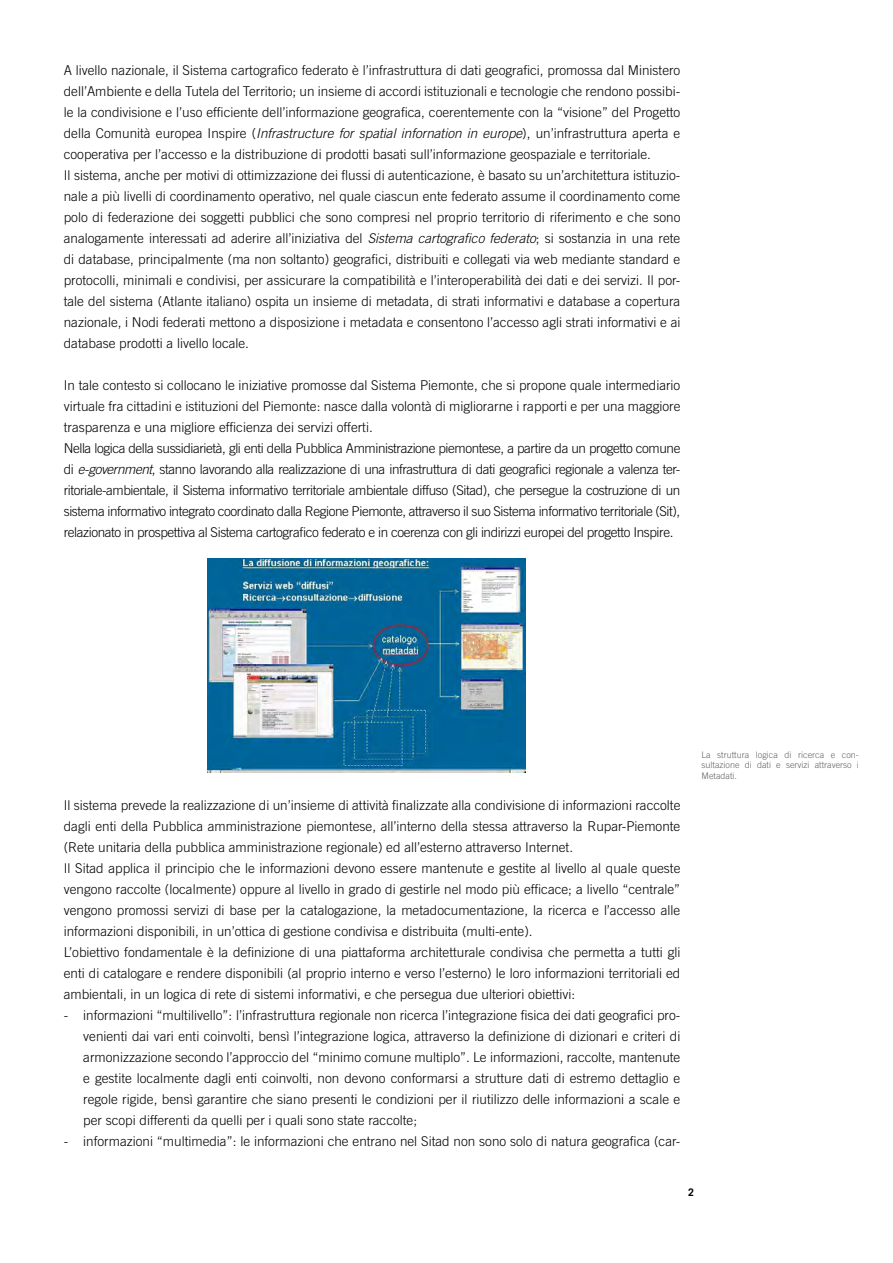
<style>
.page{position:relative;width:893px;height:1263px;background:#fff}
.page>*{position:absolute;margin:0;border:0;box-sizing:border-box;transform-origin:0 0}
.t1{font:300 13.5px/21px "Trade Gothic";color:#000}
.t2{font:300 13.5px/21px "Trade Gothic";letter-spacing:-.03em;color:#000}
.t3{font:700 10.5px "Trade Gothic";color:#000}
.t4{font:300 9px/10.5px "Trade Gothic";color:#636363;text-align:justify}
.s1{font-style:italic}
</style>
<div class="page">
<img style="left:207px;top:558px;width:319px;height:215px">
<p class="t1" style="left:64px;top:60px;width:618px">A livello nazionale, il Sistema cartografico federato è l’infrastruttura di dati geografici, promossa dal Ministero dell’Ambiente e della Tutela del Territorio; un insieme di accordi istituzionali e tecnologie che rendono possibi&shy;le la condivisione e l’uso efficiente dell’informazione geografica, coerentemente con la “visione” del Progetto della Comunità europea Inspire (<span class="s1">Infrastructure for spatial infornation in europe</span>), un’infrastruttura aperta e cooperativa per l’accesso e la distribuzione di prodotti basati sull’informazione geospaziale e territoriale.<br>Il sistema, anche per motivi di ottimizzazione dei flussi di autenticazione, è basato su un’architettura istituzio&shy;nale a più livelli di coordinamento operativo, nel quale ciascun ente federato assume il coordinamento come polo di federazione dei soggetti pubblici che sono compresi nel proprio territorio di riferimento e che sono analogamente interessati ad aderire all’iniziativa del <span class="s1">Sistema cartografico federato</span>; si sostanzia in una rete di database, principalmente (ma non soltanto) geografici, distribuiti e collegati via web mediante standard e protocolli, minimali e condivisi, per assicurare la compatibilità e l’interoperabilità dei dati e dei servizi. Il por&shy;tale del sistema (Atlante italiano) ospita un insieme di metadata, di strati informativi e database a copertura nazionale, i Nodi federati mettono a disposizione i metadata e consentono l’accesso agli strati informativi e ai database prodotti a livello locale.</p>
<p class="t2" style="left:64px;top:375px;width:618px">In tale contesto si collocano le iniziative promosse dal Sistema Piemonte, che si propone quale intermediario virtuale fra cittadini e istituzioni del Piemonte: nasce dalla volontà di migliorarne i rapporti e per una maggiore trasparenza e una migliore efficienza dei servizi offerti.<br>Nella logica della sussidiarietà, gli enti della Pubblica Amministrazione piemontese, a partire da un progetto comune di <span class="s1">e-government</span>, stanno lavorando alla realizzazione di una infrastruttura di dati geografici regionale a valenza ter&shy;ritoriale-ambientale, il Sistema informativo territoriale ambientale diffuso (Sitad), che persegue la costruzione di un sistema informativo integrato coordinato dalla Regione Piemonte, attraverso il suo Sistema informativo territoriale (Sit), relazionato in prospettiva al Sistema cartografico federato e in coerenza con gli indirizzi europei del progetto Inspire.</p>
<p class="t1" style="left:64px;top:795px;width:618px">Il sistema prevede la realizzazione di un’insieme di attività finalizzate alla condivisione di informazioni raccolte dagli enti della Pubblica amministrazione piemontese, all’interno della stessa attraverso la Rupar-Piemonte (Rete unitaria della pubblica amministrazione regionale) ed all’esterno attraverso Internet.<br>Il Sitad applica il principio che le informazioni devono essere mantenute e gestite al livello al quale queste vengono raccolte (localmente) oppure al livello in grado di gestirle nel modo più efficace; a livello “centrale” vengono promossi servizi di base per la catalogazione, la metadocumentazione, la ricerca e l’accesso alle informazioni disponibili, in un’ottica di gestione condivisa e distribuita (multi-ente).<br>L’obiettivo fondamentale è la definizione di una piattaforma architetturale condivisa che permetta a tutti gli enti di catalogare e rendere disponibili (al proprio interno e verso l’esterno) le loro informazioni territoriali ed ambientali, in un logica di rete di sistemi informativi, e che persegua due ulteriori obiettivi:</p>
<p class="t1" style="left:83px;top:1005px;width:599px;text-align:justify;text-indent:-20px">- informazioni “multilivello”: l’infrastruttura regionale non ricerca l’integrazione fisica dei dati geografici pro&shy;venienti dai vari enti coinvolti, bensì l’integrazione logica, attraverso la definizione di dizionari e criteri di armonizzazione secondo l’approccio del “minimo comune multiplo”. Le informazioni, raccolte, mantenute e gestite localmente dagli enti coinvolti, non devono conformarsi a strutture dati di estremo dettaglio e regole rigide, bensì garantire che siano presenti le condizioni per il riutilizzo delle informazioni a scale e per scopi differenti da quelli per i quali sono state raccolte;</p>
<p class="t1" style="left:64px;top:1131px;width:618px">- informazioni “multimedia”: le informazioni che entrano nel Sitad non sono solo di natura geografica (car-</p>
<p class="t4" style="left:702px;top:749px;width:159px">La struttura logica di ricerca e con&shy;sultazione di dati e servizi attraverso i Metadati.</p>
<p class="t3" style="left:688px;top:1186px;width:7px">2</p>
</div>
